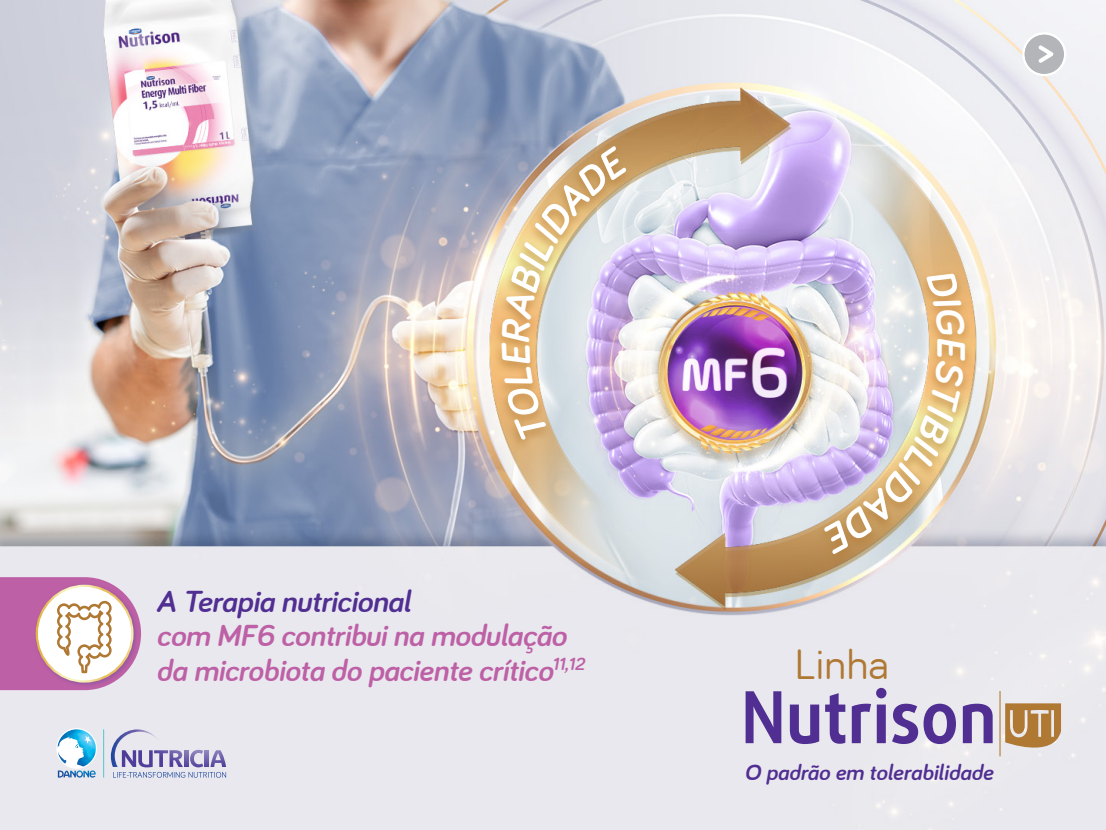
<style>
.page{position:relative;width:1106px;height:830px;background:#fff}
.page>*{position:absolute;margin:0;border:0;box-sizing:border-box;transform-origin:0 0}
.t1{font:44.1px "Bariol";color:#af7833}
.t2{font:italic 700 41.25px "Bariol";color:#fff}
.t3{font:italic 700 31.5px/34.5px "Bariol";letter-spacing:-.01em;color:#bd60a6}
.t4{font:italic 700 31.5px "Bariol";letter-spacing:-.01em;color:#502e92}
.t5{font:italic 700 22.8px "Bariol";color:#502e92}
</style>
<div class="page">
<img style="left:0;top:0;width:1106px;height:829px">
<div style="left:493px;top:143px;width:480px;height:423px;background:#af7833;opacity:.75"></div>
<svg style="left:56px;top:727px;width:41px;height:41px"></svg>
<svg style="left:64px;top:729px;width:12px;height:5px"></svg>
<svg style="left:111px;top:729px;width:115px;height:48px;background:#c6c4dc"></svg>
<img style="left:58px;top:770px;width:38px;height:7px">
<hr style="left:103px;top:729px;width:1px;height:48px;background:#54c5cf">
<svg style="left:745px;top:691px;width:36px;height:51px;background:#8c77b6"></svg>
<svg style="left:790px;top:704px;width:29px;height:39px"></svg>
<svg style="left:825px;top:692px;width:20px;height:51px"></svg>
<svg style="left:851px;top:687px;width:35px;height:55px;background:#a697c6"></svg>
<svg style="left:892px;top:703px;width:64px;height:40px;background:#9886bd"></svg>
<svg style="left:962px;top:703px;width:30px;height:39px"></svg>
<svg style="left:1005px;top:703px;width:56px;height:56px;background:#c5a37a"></svg>
<hr style="left:999px;top:690px;width:1px;height:66px;background:#b8874c">
<svg style="left:0;top:577px;width:141px;height:112px"></svg>
<svg style="left:1023px;top:33px;width:42px;height:42px"></svg>
<div style="left:1022px;top:32px;width:44px;height:44px;border:2px solid #fff;border-radius:50%"></div>
<svg style="left:1035px;top:42px;width:24px;height:24px"></svg>
<svg style="left:501px;top:145px;width:129px;height:295px;background:#d5c3b5"></svg>
<svg style="left:926px;top:269px;width:40px;height:68px;background:#dfab6b"></svg>
<svg style="left:820px;top:359px;width:145px;height:195px;background:#dac8b9"></svg>
<p class="t4" style="left:156px;top:583px;width:256px">A Terapia nutricional</p>
<p class="t3" style="left:156px;top:618px;width:430px">com MF6 contribui na modulação da microbiota do paciente crítico<sup>11,12</sup></p>
<h2 class="t2" style="left:974px;top:336px;width:26px;rotate:90deg">E</h2>
<h1 class="t1" style="left:794px;top:639px;width:96px">Linha</h1>
<p class="t5" style="left:744px;top:759px;width:250px">O padrão em tolerabilidade</p>
</div>
